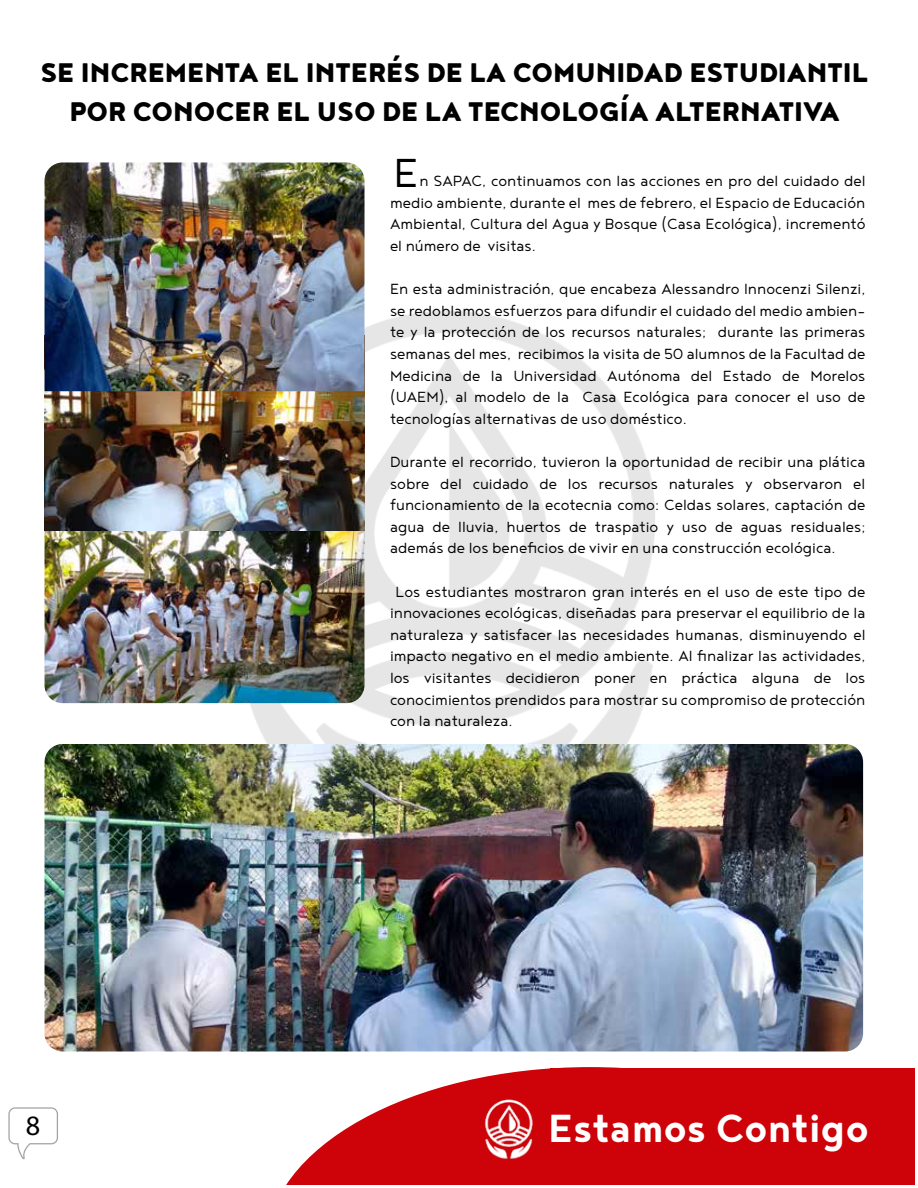
<style>
.page{position:relative;width:918px;height:1188px;background:#fff}
.page>*{position:absolute;margin:0;border:0;box-sizing:border-box;transform-origin:0 0}
.t1{font:300 49.5px "Noyh";color:#000}
.t2{font:700 48px "Noyh";color:#fff}
.t3{font:900 33px/39.6px "Noyh";color:#000;text-align:center}
.t4{font:28.05px "Myriad Pro";color:#000}
.t5{font:300 18px/21.6px "Noyh";color:#000;text-align:justify}
</style>
<div class="page">
<img style="left:87px;top:227px;width:568px;height:517px">
<svg style="left:8px;top:1107px;width:50px;height:52px"></svg>
<svg style="left:287px;top:1068px;width:263px;height:116px;fill:#ce0209"></svg>
<div style="left:550px;top:1068px;width:364px;height:116px;background:#ce0209"></div>
<img style="left:469px;top:1091px;width:81px;height:81px">
<img style="left:45px;top:744px;width:818px;height:308px">
<img style="left:45px;top:531px;width:319px;height:172px">
<img style="left:45px;top:391px;width:319px;height:140px">
<img style="left:45px;top:162px;width:319px;height:229px">
<h3 class="t3" style="left:40px;top:52px;width:830px">SE INCREMENTA EL INTERÉS DE LA COMUNIDAD ESTUDIANTIL<br>POR CONOCER EL USO DE LA TECNOLOGÍA ALTERNATIVA</h3>
<h1 class="t1" style="left:394px;top:146px;width:27px">E</h1>
<p class="t5" style="left:390px;top:170px;width:477px;text-indent:29px">n SAPAC, continuamos con las acciones en pro del cuidado del medio ambiente, durante el mes de febrero, el Espacio de Educación Ambiental, Cultura del Agua y Bosque (Casa Ecológica), incrementó el número de visitas.</p>
<p class="t5" style="left:390px;top:278px;width:477px">En esta administración, que encabeza Alessandro Innocenzi Silenzi, se redoblamos esfuerzos para difundir el cuidado del medio ambien&shy;te y la protección de los recursos naturales; durante las primeras semanas del mes, recibimos la visita de 50 alumnos de la Facultad de Medicina de la Universidad Autónoma del Estado de Morelos (UAEM), al modelo de la Casa Ecológica para conocer el uso de tecnologías alternativas de uso doméstico.</p>
<p class="t5" style="left:390px;top:451px;width:477px">Durante el recorrido, tuvieron la oportunidad de recibir una plática sobre del cuidado de los recursos naturales y observaron el funcionamiento de la ecotecnia como: Celdas solares, captación de agua de lluvia, huertos de traspatio y uso de aguas residuales; además de los beneficios de vivir en una construcción ecológica.</p>
<p class="t5" style="left:390px;top:580px;width:477px;text-indent:6px">Los estudiantes mostraron gran interés en el uso de este tipo de innovaciones ecológicas, diseñadas para preservar el equilibrio de la naturaleza y satisfacer las necesidades humanas, disminuyendo el impacto negativo en el medio ambiente. Al finalizar las actividades, los visitantes decidieron poner en práctica alguna de los conocimientos prendidos para mostrar su compromiso de protección con la naturaleza.</p>
<h3 class="t4" style="left:26px;top:1108px;width:16px">8</h3>
<h2 class="t2" style="left:548px;top:1101px;width:322px">Estamos Contigo</h2>
</div>
